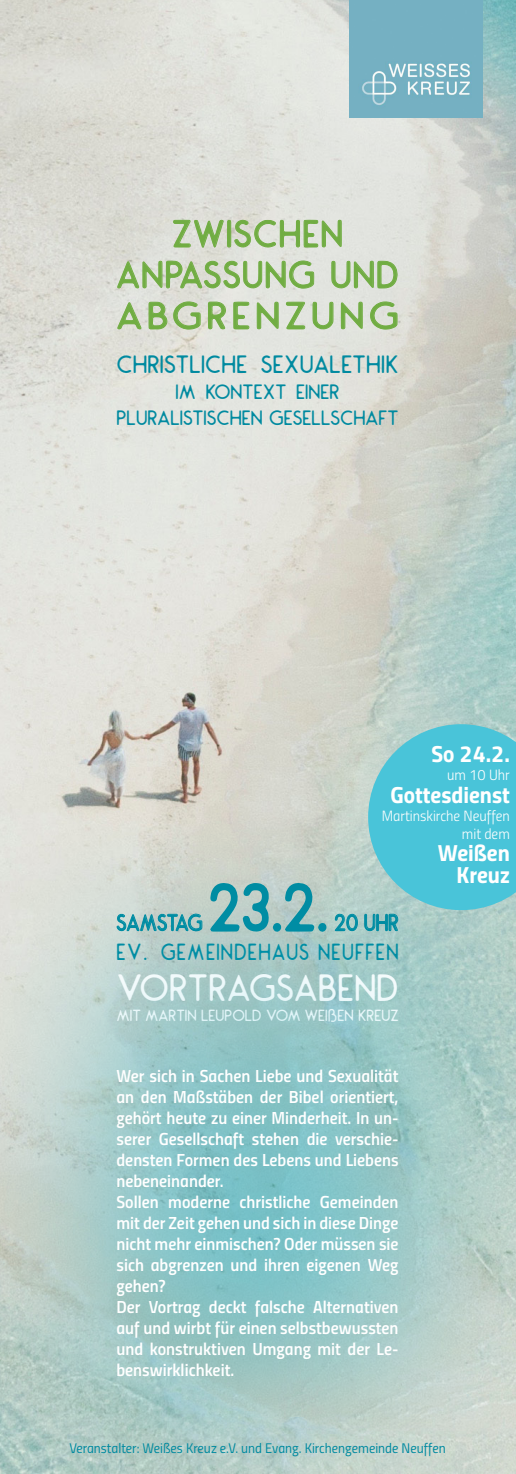
<style>
.page{position:relative;width:516px;height:1474px;background:#fff}
.page>*{position:absolute;margin:0;border:0;box-sizing:border-box;transform-origin:0 0}
.t1{font:68.42px "Montharo Inky";color:#008aa0;scale:.91 1}
.t2{font:39.2px/40.9px "Montharo Inky";letter-spacing:.04em;color:#71ad43;text-align:center}
.t3{font:39.2px "Montharo Inky";letter-spacing:.005em;color:#fff}
.t4{font:25.72px "Montharo Inky";letter-spacing:.01em;color:#008aa0}
.t5{font:23.97px/28.9px "Montharo Inky";letter-spacing:.055em;color:#008aa0;text-align:right;scale:.91 1}
.t6{font:23.97px "Montharo Inky";letter-spacing:-.01em;color:#008aa0;scale:.91 1}
.t7{font:23.28px/22.2px "Titillium Bold Upright";color:#fff;text-align:right}
.t8{font:21.35px/25.6px "Montharo Inky";color:#008aa0;text-align:center}
.t9{font:17.5px/21px "Titillium Semibold Upright";color:#fff}
.t10{font:16.62px "Montharo Inky";color:#fff}
.t11{font:14.88px/18px "Titillium Light Upright";color:#fff;text-align:right}
.t12{font:14px "Titillium Regular Upright";color:#008aa0}
</style>
<div class="page">
<img style="left:0;top:0;width:516px;height:785px">
<svg style="left:173px;top:216px;width:169px;height:32px;background:#ccd7c0"></svg>
<svg style="left:117px;top:257px;width:281px;height:95px;background:#d4dccb"></svg>
<div style="left:0;top:785px;width:516px;height:398px;background:#00abc8;opacity:.45"></div>
<div style="left:0;top:881px;width:516px;height:592px;background:#00abc8;opacity:.45"></div>
<div style="left:236px;top:0;width:280px;height:216px;background:#fff;opacity:.36"></div>
<img style="left:349px;top:0;width:133px;height:118px">
<svg style="left:364px;top:724px;width:152px;height:219px;background:#6ac6d3"></svg>
<div style="left:16px;top:1389px;width:455px;height:84px;background:#fff;opacity:.75"></div>
<h2 class="t2" style="left:116px;top:208px;width:284px">ZWISCHEN<br>ANPASSUNG UND<br>ABGRENZUNG</h2>
<h3 class="t4" style="left:116px;top:346px;width:284px">CHRISTLICHE SEXUALETHIK</h3>
<p class="t8" style="left:116px;top:376px;width:284px">IM KONTEXT EINER<br>PLURALISTISCHEN GESELLSCHAFT</p>
<h3 class="t7" style="left:431px;top:741px;width:80px">So 24.2.</h3>
<p class="t11" style="left:447px;top:765px;width:64px">um 10 Uhr</p>
<h3 class="t7" style="left:390px;top:782px;width:121px">Gottesdienst</h3>
<p class="t11" style="left:382px;top:805px;width:130px">Martinskirche Neuffen mit dem</p>
<h3 class="t7" style="left:438px;top:840px;width:74px">Weißen<br>Kreuz</h3>
<h1 class="t1" style="left:209px;top:857px;width:133px">23.2.</h1>
<h3 class="t6" style="left:116px;top:904px;width:96px">SAMSTAG</h3>
<h3 class="t5" style="left:116px;top:905px;width:311px">20 UHR<br>EV. GEMEINDEHAUS NEUFFEN</h3>
<h2 class="t3" style="left:116px;top:959px;width:284px">VORTRAGSABEND</h2>
<p class="t10" style="left:116px;top:1003px;width:284px">MIT MARTIN LEUPOLD VOM WEIßEN KREUZ</p>
<p class="t9" style="left:116px;top:1064px;width:284px">Wer sich in Sachen Liebe und Sexualität an den Maßstäben der Bibel orientiert, gehört heute zu einer Minderheit. In un&shy;serer Gesellschaft stehen die verschie&shy;densten Formen des Lebens und Liebens nebeneinander.<br>Sollen moderne christliche Gemeinden mit der Zeit gehen und sich in diese Dinge nicht mehr einmischen? Oder müssen sie sich abgrenzen und ihren eigenen Weg gehen?<br>Der Vortrag deckt falsche Alternativen auf und wirbt für einen selbstbewussten und konstruktiven Umgang mit der Le&shy;benswirklichkeit.</p>
<p class="t12" style="left:69px;top:1437px;width:378px">Veranstalter: Weißes Kreuz e.V. und Evang. Kirchengemeinde Neuffen</p>
</div>
